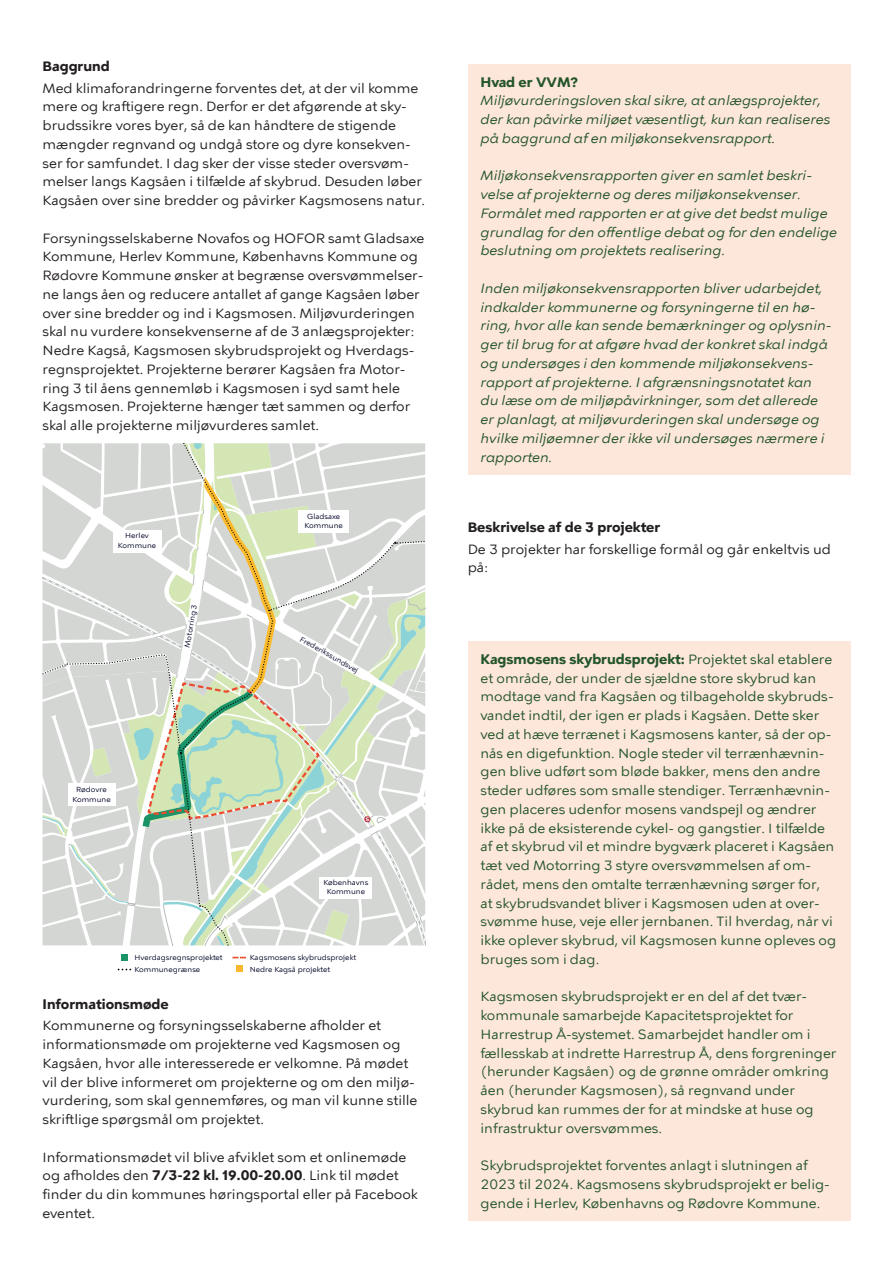
<style>
.page{position:relative;width:893px;height:1263px;background:#fff}
.page>*{position:absolute;margin:0;border:0;box-sizing:border-box;transform-origin:0 0}
.t1{font:13.5px/18.8px "KBH Tekst";color:#231f20}
.t2{font:13.5px/18.8px "KBH Tekst";color:#245529}
.t3{font:italic 13.5px/18.8px "KBH Tekst";color:#245529}
.t4{font:700 13.5px "KBH Tekst";color:#231f20}
.t5{font:700 13.5px "KBH Tekst";color:#245529}
.t6{font:7.35px/9.6px "KBH Tekst";color:#030728;text-align:center}
.s1{font-weight:700}
</style>
<div class="page">
<svg style="left:43px;top:443px;width:382px;height:502px"></svg>
<svg style="left:232px;top:957px;width:14px;height:1px"></svg>
<svg style="left:119px;top:968px;width:12px;height:2px"></svg>
<svg style="left:121px;top:954px;width:6px;height:6px"></svg>
<svg style="left:236px;top:966px;width:6px;height:6px"></svg>
<div style="left:113px;top:530px;width:48px;height:23px;background:#fff"></div>
<div style="left:68px;top:784px;width:47px;height:22px;background:#fff"></div>
<div style="left:320px;top:876px;width:52px;height:22px;background:#fff"></div>
<div style="left:299px;top:511px;width:50px;height:22px;background:#fff"></div>
<div style="left:468px;top:64px;width:382px;height:410px;background:#fde7db"></div>
<div style="left:468px;top:641px;width:382px;height:579px;background:#fde7db"></div>
<p class="t4" style="left:43px;top:58px;width:69px">Baggrund</p>
<p class="t1" style="left:43px;top:78px;width:384px">Med klimaforandringerne forventes det, at der vil komme mere og kraftigere regn. Derfor er det afgørende at sky&shy;brudssikre vores byer, så de kan håndtere de stigende mængder regnvand og undgå store og dyre konsekven&shy;ser for samfundet. I dag sker der visse steder oversvøm&shy;melser langs Kagsåen i tilfælde af skybrud. Desuden løber Kagsåen over sine bredder og påvirker Kagsmosens natur.</p>
<p class="t1" style="left:43px;top:228px;width:383px">Forsyningsselskaberne Novafos og HOFOR samt Gladsaxe Kommune, Herlev Kommune, Københavns Kommune og Rødovre Kommune ønsker at begrænse oversvømmelser&shy;ne langs åen og reducere antallet af gange Kagsåen løber over sine bredder og ind i Kagsmosen. Miljøvurderingen skal nu vurdere konsekvenserne af de 3 anlægsprojekter:<br>Nedre Kagså, Kagsmosen skybrudsprojekt og Hverdags&shy;regnsprojektet. Projekterne berører Kagsåen fra Motor&shy;ring 3 til åens gennemløb i Kagsmosen i syd samt hele Kagsmosen. Projekterne hænger tæt sammen og derfor skal alle projekterne miljøvurderes samlet.</p>
<p class="t6" style="left:118px;top:531px;width:40px">Herlev<br>Kommune</p>
<p class="t6" style="left:182px;top:646px;width:45px;rotate:-80deg">Motorring 3</p>
<p class="t6" style="left:304px;top:511px;width:40px">Gladsaxe<br>Kommune</p>
<p class="t6" style="left:303px;top:634px;width:67px;rotate:29deg">Frederikssundsvej</p>
<p class="t6" style="left:72px;top:784px;width:40px">Rødovre<br>Kommune</p>
<p class="t6" style="left:134px;top:952px;width:90px">Hverdagsregnsprojektet</p>
<p class="t6" style="left:134px;top:964px;width:67px">Kommunegrænse</p>
<p class="t6" style="left:323px;top:877px;width:46px">Københavns<br>Kommune</p>
<p class="t6" style="left:250px;top:952px;width:108px">Kagsmosens skybrudsprojekt</p>
<p class="t6" style="left:250px;top:964px;width:82px">Nedre Kagså projektet</p>
<p class="t4" style="left:43px;top:995px;width:128px">Informationsmøde</p>
<p class="t1" style="left:43px;top:1016px;width:377px">Kommunerne og forsyningsselskaberne afholder et informationsmøde om projekterne ved Kagsmosen og Kagsåen, hvor alle interesserede er velkomne. På mødet vil der blive informeret om projekterne og om den miljø&shy;vurdering, som skal gennemføres, og man vil kunne stille skriftlige spørgsmål om projektet.</p>
<p class="t1" style="left:43px;top:1147px;width:377px">Informationsmødet vil blive afviklet som et onlinemøde og afholdes den <span class="s1">7/3-22 kl. 19.00-20.00</span>. Link til mødet finder du din kommunes høringsportal eller på Facebook eventet.</p>
<p class="t5" style="left:480px;top:74px;width:99px">Hvad er VVM?</p>
<p class="t3" style="left:480px;top:91px;width:352px">Miljøvurderingsloven skal sikre, at anlægsprojekter, der kan påvirke miljøet væsentligt, kun kan realiseres på baggrund af en miljøkonsekvensrapport.</p>
<p class="t3" style="left:480px;top:166px;width:358px">Miljøkonsekvensrapporten giver en samlet beskri&shy;velse af projekterne og deres miljøkonsekvenser.<br>Formålet med rapporten er at give det bedst mulige grundlag for den offentlige debat og for den endelige beslutning om projektets realisering.</p>
<p class="t3" style="left:480px;top:279px;width:353px">Inden miljøkonsekvensrapporten bliver udarbejdet, indkalder kommunerne og forsyningerne til en hø&shy;ring, hvor alle kan sende bemærkninger og oplysnin&shy;ger til brug for at afgøre hvad der konkret skal indgå og undersøges i den kommende miljøkonsekvens&shy;rapport af projekterne. I afgrænsningsnotatet kan du læse om de miljøpåvirkninger, som det allerede er planlagt, at miljøvurderingen skal undersøge og hvilke miljøemner der ikke vil undersøges nærmere i rapporten.</p>
<p class="t4" style="left:468px;top:519px;width:194px">Beskrivelse af de 3 projekter</p>
<p class="t1" style="left:468px;top:539px;width:365px">De 3 projekter har forskellige formål og går enkeltvis ud på:</p>
<p class="t2" style="left:480px;top:650px;width:357px"><span class="s1">Kagsmosens skybrudsprojekt:</span> Projektet skal etablere et område, der under de sjældne store skybrud kan modtage vand fra Kagsåen og tilbageholde skybruds&shy;vandet indtil, der igen er plads i Kagsåen. Dette sker ved at hæve terrænet i Kagsmosens kanter, så der op&shy;nås en digefunktion. Nogle steder vil terrænhævnin&shy;gen blive udført som bløde bakker, mens den andre steder udføres som smalle stendiger. Terrænhævnin&shy;gen placeres udenfor mosens vandspejl og ændrer ikke på de eksisterende cykel- og gangstier. I tilfælde af et skybrud vil et mindre bygværk placeret i Kagsåen tæt ved Motorring 3 styre oversvømmelsen af om&shy;rådet, mens den omtalte terrænhævning sørger for,<br>at skybrudsvandet bliver i Kagsmosen uden at over&shy;svømme huse, veje eller jernbanen. Til hverdag, når vi ikke oplever skybrud, vil Kagsmosen kunne opleves og bruges som i dag.</p>
<p class="t2" style="left:480px;top:987px;width:358px">Kagsmosen skybrudsprojekt er en del af det tvær&shy;kommunale samarbejde Kapacitetsprojektet for Harrestrup Å-systemet. Samarbejdet handler om i fællesskab at indrette Harrestrup Å, dens forgreninger (herunder Kagsåen) og de grønne områder omkring åen (herunder Kagsmosen), så regnvand under skybrud kan rummes der for at mindske at huse og infrastruktur oversvømmes.</p>
<p class="t2" style="left:480px;top:1156px;width:351px">Skybrudsprojektet forventes anlagt i slutningen af<br>2023 til 2024. Kagsmosens skybrudsprojekt er belig&shy;gende i Herlev, Københavns og Rødovre Kommune.</p>
</div>
